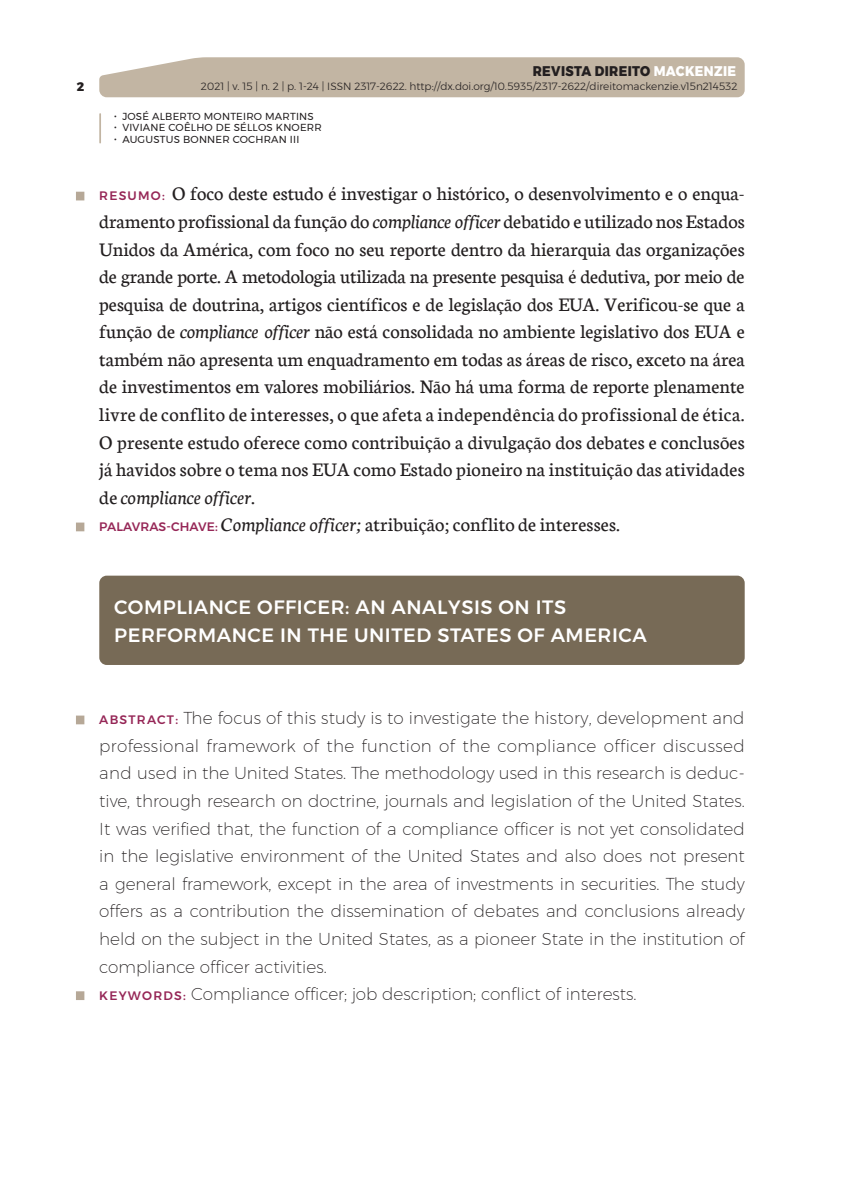
<style>
.page{position:relative;width:844px;height:1191px;background:#fff}
.page>*{position:absolute;margin:0;border:0;box-sizing:border-box;transform-origin:0 0}
.t1{font:20.47px/27.7px "Neuton";color:#231f20}
.t2{font:500 19.25px/27.7px "Montserrat";letter-spacing:.03em;color:#fff}
.t3{font:200 16.8px/27.5px "Montserrat";color:#231f20}
.t4{font:800 14px "Montserrat";letter-spacing:.03em;color:#231f20;scale:.9 1}
.t5{font:800 12.25px "Montserrat";color:#231f20}
.t6{font:300 10.5px "Montserrat";color:#231f20}
.t7{font:10.15px "Montserrat";letter-spacing:.02em;color:#231f20}
.s1{color:#fff}
.s2{font-family:"Montserrat";font-weight:500;font-size:12.25px;color:#962757}
.s3{font-style:italic}
.s4{font-weight:500;font-size:12.25px;color:#962757}
</style>
<div class="page">
<div style="left:99px;top:57px;width:645px;height:40px;background:#c2b5a3"></div>
<hr style="left:99px;top:114px;width:2px;height:29px;background:#c2b5a3">
<div style="left:76px;top:192px;width:8px;height:8px;background:#b6a897"></div>
<div style="left:76px;top:522px;width:8px;height:9px;background:#b6a897"></div>
<div style="left:76px;top:715px;width:8px;height:9px;background:#b6a897"></div>
<div style="left:76px;top:991px;width:8px;height:9px;background:#b6a897"></div>
<div style="left:99px;top:575px;width:645px;height:90px;background:#776a56"></div>
<p class="t4" style="left:532px;top:59px;width:228px">REVISTA DIREITO <span class="s1">MACKENZIE</span></p>
<p class="t5" style="left:77px;top:76px;width:9px">2</p>
<p class="t6" style="left:201px;top:78px;width:538px">2021 | v. 15 | n. 2 | p. 1-24 | ISSN 2317-2622. http://dx.doi.org/10.5935/2317-2622/direitomackenzie.v15n214532</p>
<p class="t7" style="left:114px;top:109px;width:201px">• JOSÉ ALBERTO MONTEIRO MARTINS</p>
<p class="t7" style="left:114px;top:120px;width:209px">• VIVIANE COÊLHO DE SÉLLOS KNOERR</p>
<p class="t7" style="left:114px;top:131px;width:187px">• AUGUSTUS BONNER COCHRAN III</p>
<p class="t1" style="left:99px;top:180px;width:646px"><span class="s2">RESUMO:</span> O foco deste estudo é investigar o histórico, o desenvolvimento e o enqua&shy;dramento profissional da função do <span class="s3">compliance officer</span> debatido e utilizado nos Estados Unidos da América, com foco no seu reporte dentro da hierarquia das organizações de grande porte. A metodologia utilizada na presente pesquisa é dedutiva, por meio de pesquisa de doutrina, artigos científicos e de legislação dos EUA. Verificou-se que a função de <span class="s3">compliance officer</span> não está consolidada no ambiente legislativo dos EUA e também não apresenta um enquadramento em todas as áreas de risco, exceto na área de investimentos em valores mobiliários. Não há uma forma de reporte plenamente livre de conflito de interesses, o que afeta a independência do profissional de ética.<br>O presente estudo oferece como contribuição a divulgação dos debates e conclusões já havidos sobre o tema nos EUA como Estado pioneiro na instituição das atividades de <span class="s3">compliance officer</span>.<br><span class="s2">PALAVRAS-CHAVE:</span> <span class="s3">Compliance officer;</span> atribuição; conflito de interesses.</p>
<p class="t2" style="left:114px;top:593px;width:534px">COMPLIANCE OFFICER: AN ANALYSIS ON ITS<br>PERFORMANCE IN THE UNITED STATES OF AMERICA</p>
<p class="t3" style="left:99px;top:704px;width:646px"><span class="s4">ABSTRACT:</span> The focus of this study is to investigate the history, development and professional framework of the function of the compliance officer discussed and used in the United States. The methodology used in this research is deduc&shy;tive, through research on doctrine, journals and legislation of the United States.<br>It was verified that, the function of a compliance officer is not yet consolidated in the legislative environment of the United States and also does not present a general framework, except in the area of investments in securities. The study offers as a contribution the dissemination of debates and conclusions already held on the subject in the United States, as a pioneer State in the institution of compliance officer activities.<br><span class="s4">KEYWORDS:</span> Compliance officer; job description; conflict of interests.</p>
</div>
